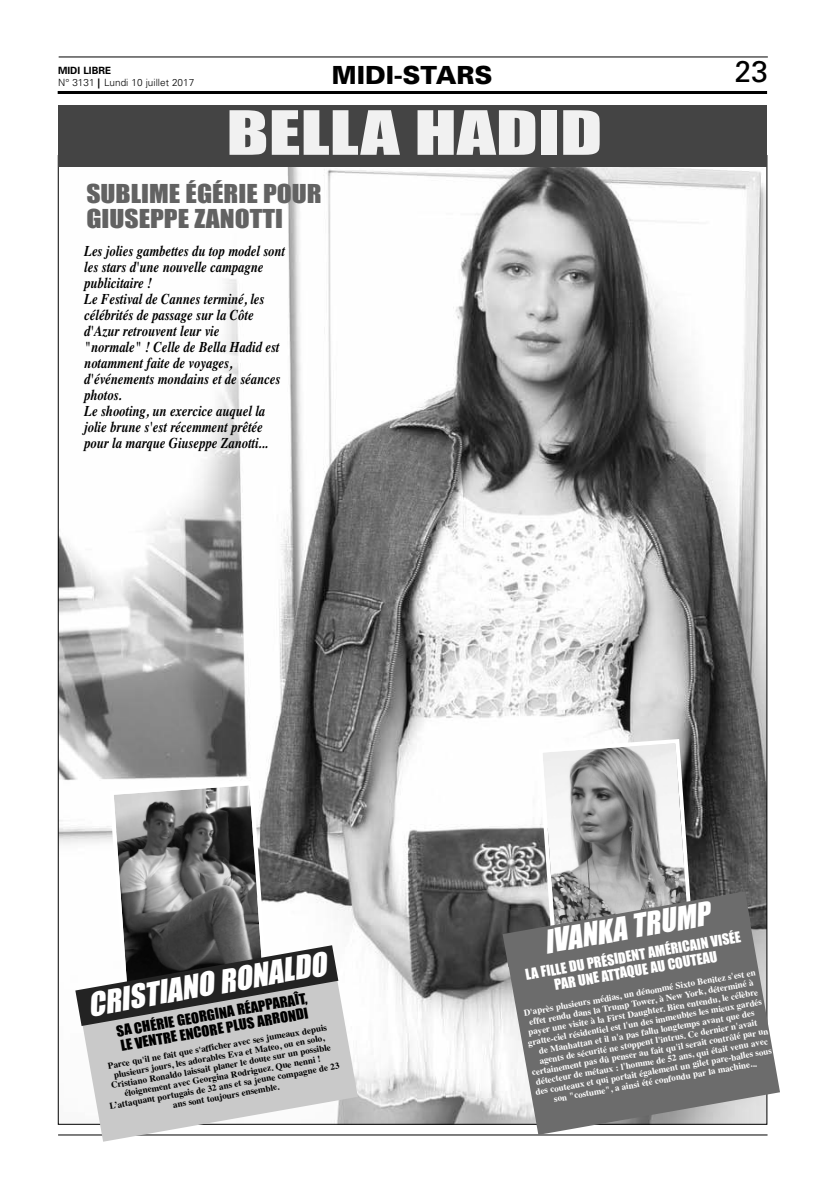
<style>
.page{position:relative;width:834px;height:1191px;background:#fff}
.page>*{position:absolute;margin:0;border:0;box-sizing:border-box;transform-origin:0 0}
.t1{font:56.4px "Impact";color:#f1f1f1;scale:1.36 1}
.t2{font:italic 30px "Impact";color:#fff}
.t3{font:italic 30px "Impact";color:#fff;scale:.95 1}
.t4{font:30px "Univers";color:#000}
.t5{font:900 25px "Univers";color:#000}
.t6{font:24.1px/25px "Impact";color:#626262;scale:1.14 1}
.t7{font:italic 700 15px/16px "Times";color:#000;scale:.84 1}
.t8{font:14px/15px "Impact";color:#fff;text-align:center}
.t9{font:14px/15px "Impact";color:#000;scale:1.05 1}
.t10{font:300 10px/11.7px "Univers";color:#000}
.t11{font:700 9px/10px "Times";color:#fff;text-align:center}
.t12{font:700 9px/10px "Times";color:#000;text-align:center}
.s1{font-weight:700}
.s2{font-weight:900}
</style>
<div class="page">
<img style="left:60px;top:167px;width:705px;height:955px">
<hr style="left:58px;top:1134px;width:709px;height:1px;background:#000">
<hr style="left:58px;top:91px;width:678px;height:3px;background:#000">
<hr style="left:719px;top:91px;width:48px;height:3px;background:#000">
<hr style="left:59px;top:57px;width:709px;height:1px;background:#000">
<svg style="left:507px;top:917px;width:273px;height:217px;fill:#6c6c6c"></svg>
<svg style="left:78px;top:955px;width:280px;height:186px;fill:#c9c9c9"></svg>
<div style="left:58px;top:105px;width:709px;height:62px;background:#444"></div>
<svg style="left:502px;top:737px;width:249px;height:230px"></svg>
<svg style="left:75px;top:779px;width:263px;height:247px"></svg>
<p class="t10" style="left:58px;top:66px;width:138px"><span class="s1">MIDI LIBRE<br></span>N° 3131 <span class="s2">|</span> Lundi 10 juillet 2017</p>
<h3 class="t5" style="left:332px;top:66px;width:162px">MIDI-STARS</h3>
<h2 class="t4" style="left:734px;top:60px;width:35px">23</h2>
<h1 class="t1" style="left:226px;top:102px;width:278px">BELLA HADID</h1>
<h3 class="t6" style="left:86px;top:182px;width:208px">SUBLIME ÉGÉRIE POUR<br>GIUSEPPE ZANOTTI</h3>
<p class="t7" style="left:84px;top:242px;width:240px">Les jolies gambettes du top model sont les stars d'une nouvelle campagne publicitaire !<br>Le Festival de Cannes terminé, les célébrités de passage sur la Côte d'Azur retrouvent leur vie<br>"normale" ! Celle de Bella Hadid est notamment faite de voyages, d'événements mondains et de séances photos.<br>Le shooting, un exercice auquel la jolie brune s'est récemment prêtée pour la marque Giuseppe Zanotti...</p>
<h2 class="t2" style="left:85px;top:989px;width:243px;rotate:-10deg">CRISTIANO RONALDO</h2>
<h3 class="t9" style="left:115px;top:1024px;width:185px;rotate:-10deg">SA CHÉRIE GEORGINA RÉAPPARAÎT,<br>LE VENTRE ENCORE PLUS ARRONDI</h3>
<p class="t12" style="left:102px;top:1061px;width:235px;rotate:-10deg">Parce qu'il ne fait que s'afficher avec ses jumeaux depuis plusieurs jours, les adorables Eva et Mateo, ou en solo, Cristiano Ronaldo laissait planer le doute sur un possible éloignement avec Georgina Rodriguez. Que nenni !<br>L’attaquant portugais de 32 ans et sa jeune compagne de 23 ans sont toujours ensemble.</p>
<h2 class="t3" style="left:541px;top:926px;width:178px;rotate:-10deg">IVANKA TRUMP</h2>
<h3 class="t8" style="left:524px;top:967px;width:220px;rotate:-10deg">LA FILLE DU PRÉSIDENT AMÉRICAIN VISÉE<br>PAR UNE ATTAQUE AU COUTEAU</h3>
<p class="t11" style="left:520px;top:1008px;width:241px;rotate:-10deg">D'après plusieurs médias, un dénommé Sixto Benitez s'est en effet rendu dans la Trump Tower, à New York, déterminé à payer une visite à la First Daughter. Bien entendu, le célèbre gratte-ciel résidentiel est l'un des immeubles les mieux gardés de Manhattan et il n'a pas fallu longtemps avant que des agents de sécurité ne stoppent l'intrus. Ce dernier n'avait certainement pas dû penser au fait qu'il serait contrôlé par un détecteur de métaux : l'homme de 52 ans, qui était venu avec des couteaux et qui portait également un gilet pare-balles sous son "costume", a ainsi été confondu par la machine...</p>
</div>
